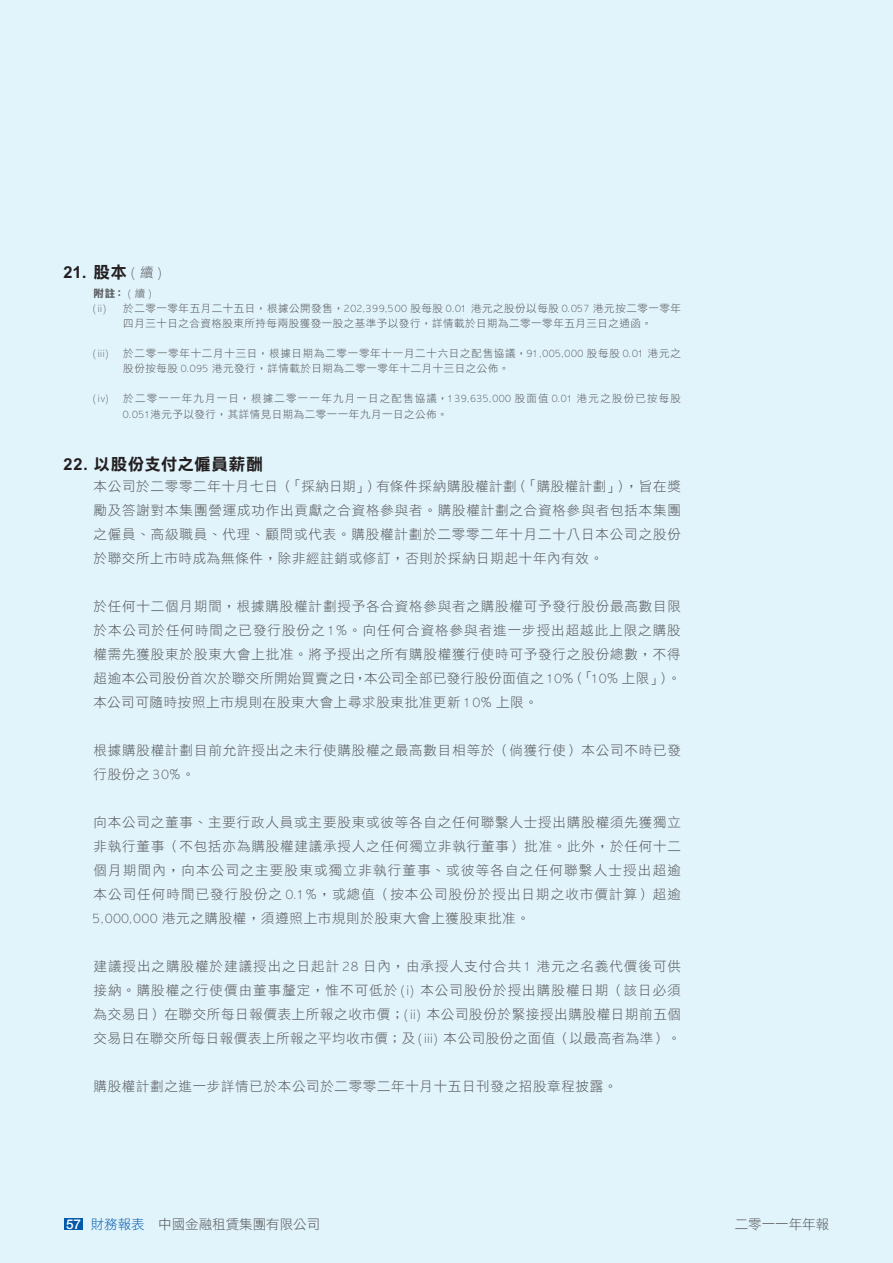
<style>
.page{position:relative;width:893px;height:1263px;background:#e1f4fc}
.page>*{position:absolute;margin:0;border:0;box-sizing:border-box;transform-origin:0 0}
.t1{font:16.5px "DF Li Hei Bd HK BF";letter-spacing:.045em;color:#231f20}
.t2{font:13.5px/24px "DF Li Hei Lt HK BF";letter-spacing:.05em;color:#57585a;text-align:justify}
.t3{font:13.5px "DF Li Hei Lt HK BF";color:#57585a}
.t4{font:500 13.5px "Helvetica Neue";color:#fff}
.t5{font:10.5px/15px "DF Li Hei Lt HK BF";letter-spacing:.05em;color:#57585a;text-align:center}
.t6{font:10.5px/16.5px "DF Li Hei Lt HK BF";letter-spacing:.08em;color:#57585a}
.t7{font:10.5px "DF Li Hei Bd HK BF";color:#57585a}
.s1{font-family:"DF Li Hei Lt HK BF";font-size:13.5px;color:#57585a}
.s2{font-family:"DF Li Hei Lt HK BF"}
.s3{color:#015aaa}
</style>
<div class="page">
<div style="left:64px;top:1218px;width:18px;height:12px;background:#015aaa"></div>
<p class="t1" style="left:64px;top:264px;width:102px">21. 股本 <span class="s1">( 續 )</span></p>
<p class="t7" style="left:94px;top:288px;width:61px">附註： <span class="s2">(續 )</span></p>
<p class="t5" style="left:94px;top:301px;width:589px">(ii) 於二零一零年五月二十五日，根據公開發售，202,399,500 股每股 0.01 港元之股份以每股 0.057 港元按二零一零年四月三十日之合資格股東所持每兩股獲發一股之基準予以發行，詳情載於日期為二零一零年五月三日之通函。</p>
<p class="t5" style="left:123px;top:346px;width:559px;text-align:left;text-indent:-30px">(iii) 於二零一零年十二月十三日，根據日期為二零一零年十一月二十六日之配售協議，91,005,000 股每股 0.01 港元之股份按每股 0.095 港元發行，詳情載於日期為二零一零年十二月十三日之公佈。</p>
<p class="t6" style="left:123px;top:390px;width:559px;text-indent:-30px">(iv) 於二零一一年九月一日，根據二零一一年九月一日之配售協議，139,635,000 股面值 0.01 港元之股份已按每股<br>0.051港元予以發行，其詳情見日期為二零一一年九月一日之公佈。</p>
<p class="t1" style="left:64px;top:456px;width:201px">22. 以股份支付之僱員薪酬</p>
<p class="t2" style="left:94px;top:475px;width:589px">本公司於二零零二年十月七日（「採納日期」）有條件採納購股權計劃（「購股權計劃」），旨在獎勵及答謝對本集團營運成功作出貢獻之合資格參與者。購股權計劃之合資格參與者包括本集團之僱員、高級職員、代理、顧問或代表。購股權計劃於二零零二年十月二十八日本公司之股份於聯交所上市時成為無條件，除非經註銷或修訂，否則於採納日期起十年內有效。</p>
<p class="t2" style="left:94px;top:595px;width:589px">於任何十二個月期間，根據購股權計劃授予各合資格參與者之購股權可予發行股份最高數目限於本公司於任何時間之已發行股份之 1%。向任何合資格參與者進一步授出超越此上限之購股權需先獲股東於股東大會上批准。將予授出之所有購股權獲行使時可予發行之股份總數，不得超逾本公司股份首次於聯交所開始買賣之日，本公司全部已發行股份面值之 10%（「10% 上限」）。本公司可隨時按照上市規則在股東大會上尋求股東批准更新 10% 上限。</p>
<p class="t2" style="left:94px;top:739px;width:589px">根據購股權計劃目前允許授出之未行使購股權之最高數目相等於（倘獲行使）本公司不時已發行股份之 30%。</p>
<p class="t2" style="left:94px;top:811px;width:589px">向本公司之董事、主要行政人員或主要股東或彼等各自之任何聯繫人士授出購股權須先獲獨立非執行董事（不包括亦為購股權建議承授人之任何獨立非執行董事）批准。此外，於任何十二個月期間內，向本公司之主要股東或獨立非執行董事、或彼等各自之任何聯繫人士授出超逾本公司任何時間已發行股份之 0.1%，或總值（按本公司股份於授出日期之收市價計算）超逾5,000,000 港元之購股權，須遵照上市規則於股東大會上獲股東批准。</p>
<p class="t2" style="left:94px;top:955px;width:589px">建議授出之購股權於建議授出之日起計 28 日內，由承授人支付合共 1 港元之名義代價後可供接納。購股權之行使價由董事釐定，惟不可低於 (i) 本公司股份於授出購股權日期（該日必須為交易日）在聯交所每日報價表上所報之收市價；(ii) 本公司股份於緊接授出購股權日期前五個交易日在聯交所每日報價表上所報之平均收市價；及 (iii) 本公司股份之面值（以最高者為準）。</p>
<p class="t2" style="left:94px;top:1075px;width:525px">購股權計劃之進一步詳情已於本公司於二零零二年十月十五日刊發之招股章程披露。</p>
<p class="t4" style="left:66px;top:1216px;width:16px">57</p>
<p class="t3" style="left:91px;top:1217px;width:231px"><span class="s3">財務報表</span> 中國金融租賃集團有限公司</p>
<p class="t3" style="left:735px;top:1217px;width:96px">二零一一年年報</p>
</div>
